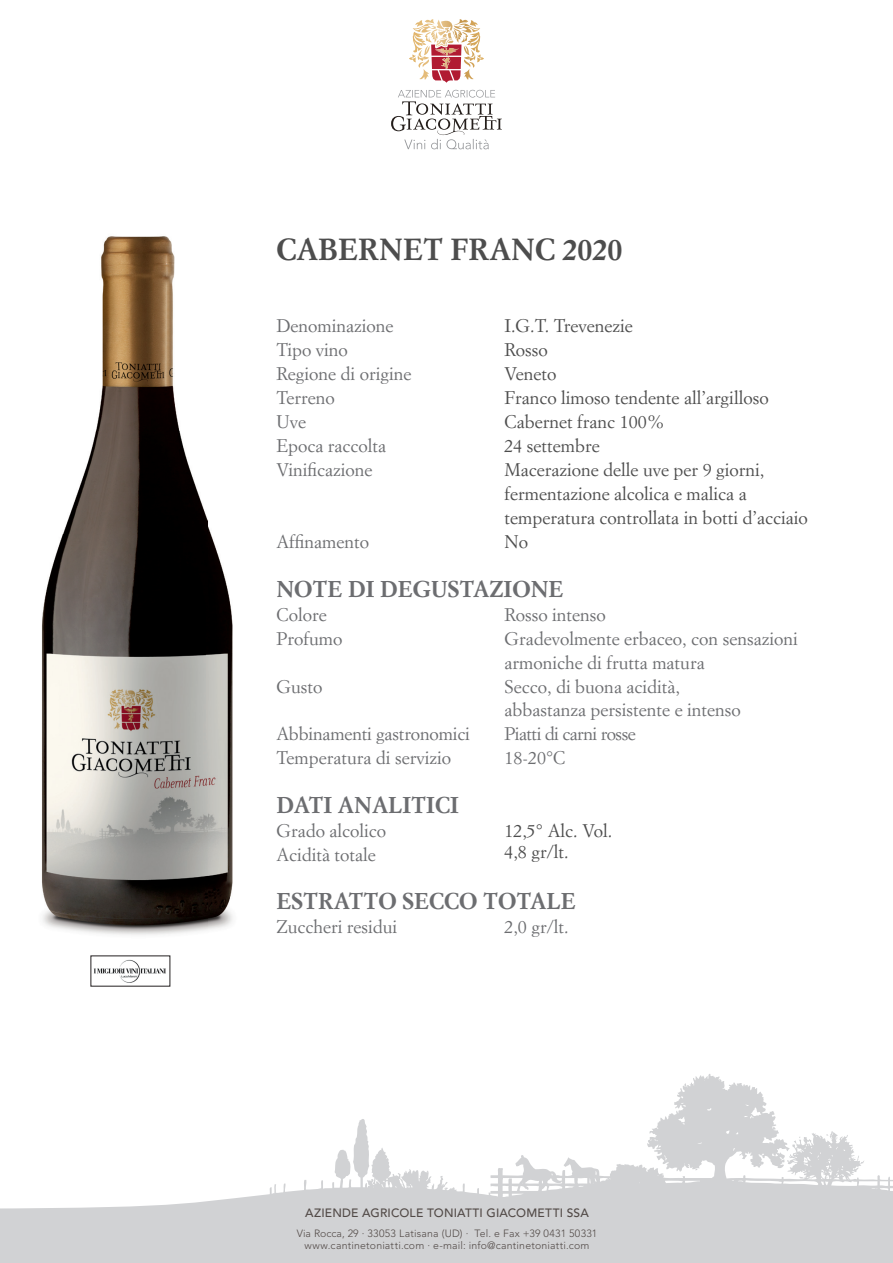
<style>
.page{position:relative;width:893px;height:1263px;background:#fff}
.page>*{position:absolute;margin:0;border:0;box-sizing:border-box;transform-origin:0 0}
.t1{font:700 30px "Simoncini Garamond";color:#4d4d4d}
.t2{font:700 22.5px "Simoncini Garamond";color:#6c6d70}
.t3{font:18px/24px "Simoncini Garamond";color:#6c6d70}
.t4{font:18px/24px "Simoncini Garamond";color:#4d4d4d}
.t5{font:18px "Simoncini Garamond";letter-spacing:-.03em;color:#6c6d70}
.t6{font:500 12px "Avenir LT Std";letter-spacing:.015em;color:#524a47}
.t7{font:300 10.5px/12px "Avenir LT Std";letter-spacing:.02em;color:#524a47;text-align:center}
</style>
<div class="page">
<svg style="left:0;top:1074px;width:893px;height:189px"></svg>
<svg style="left:431px;top:45px;width:30px;height:38px"></svg>
<svg style="left:413px;top:19px;width:67px;height:14px"></svg>
<svg style="left:391px;top:90px;width:111px;height:59px"></svg>
<img style="left:42px;top:236px;width:191px;height:699px">
<img style="left:94px;top:959px;width:72px;height:24px">
<h1 class="t1" style="left:276px;top:231px;width:348px">CABERNET FRANC 2020</h1>
<p class="t4" style="left:504px;top:314px;width:305px">I.G.T. Trevenezie<br>Rosso<br>Veneto<br>Franco limoso tendente all’argilloso<br>Cabernet franc 100%<br>24 settembre<br>Macerazione delle uve per 9 giorni, fermentazione alcolica e malica a temperatura controllata in botti d’acciaio<br>No</p>
<p class="t3" style="left:276px;top:314px;width:137px">Denominazione<br>Tipo vino<br>Regione di origine<br>Terreno<br>Uve<br>Epoca raccolta<br>Vinificazione</p>
<p class="t3" style="left:276px;top:530px;width:94px">Affinamento</p>
<p class="t2" style="left:276px;top:574px;width:289px">NOTE DI DEGUSTAZIONE</p>
<p class="t3" style="left:276px;top:602px;width:52px">Colore</p>
<p class="t3" style="left:504px;top:602px;width:103px">Rosso intenso</p>
<p class="t3" style="left:276px;top:626px;width:68px">Profumo</p>
<p class="t3" style="left:504px;top:626px;width:295px">Gradevolmente erbaceo, con sensazioni armoniche di frutta matura</p>
<p class="t3" style="left:276px;top:674px;width:48px">Gusto</p>
<p class="t3" style="left:504px;top:674px;width:238px">Secco, di buona acidità, abbastanza persistente e intenso</p>
<p class="t3" style="left:276px;top:722px;width:195px">Abbinamenti gastronomici</p>
<p class="t5" style="left:504px;top:723px;width:133px">Piatti di carni rosse</p>
<p class="t3" style="left:276px;top:746px;width:176px">Temperatura di servizio</p>
<p class="t3" style="left:504px;top:746px;width:63px">18-20°C</p>
<p class="t2" style="left:276px;top:790px;width:184px">DATI ANALITICI</p>
<p class="t3" style="left:276px;top:818px;width:111px">Grado alcolico<br>Acidità totale</p>
<p class="t2" style="left:276px;top:886px;width:301px">ESTRATTO SECCO TOTALE</p>
<p class="t3" style="left:276px;top:914px;width:122px">Zuccheri residui</p>
<p class="t3" style="left:504px;top:914px;width:66px">2,0 gr/lt.</p>
<p class="t4" style="left:504px;top:819px;width:109px;line-height:21.3px">12,5° Alc. Vol.<br>4,8 gr/lt.</p>
<p class="t6" style="left:305px;top:1206px;width:285px">AZIENDE AGRICOLE TONIATTI GIACOMETTI SSA</p>
<p class="t7" style="left:297px;top:1228px;width:302px">Via Rocca, 29 · 33053 Latisana (UD) · Tel. e Fax +39 0431 50331 www.cantinetoniatti.com · e-mail: info@cantinetoniatti.com</p>
</div>
